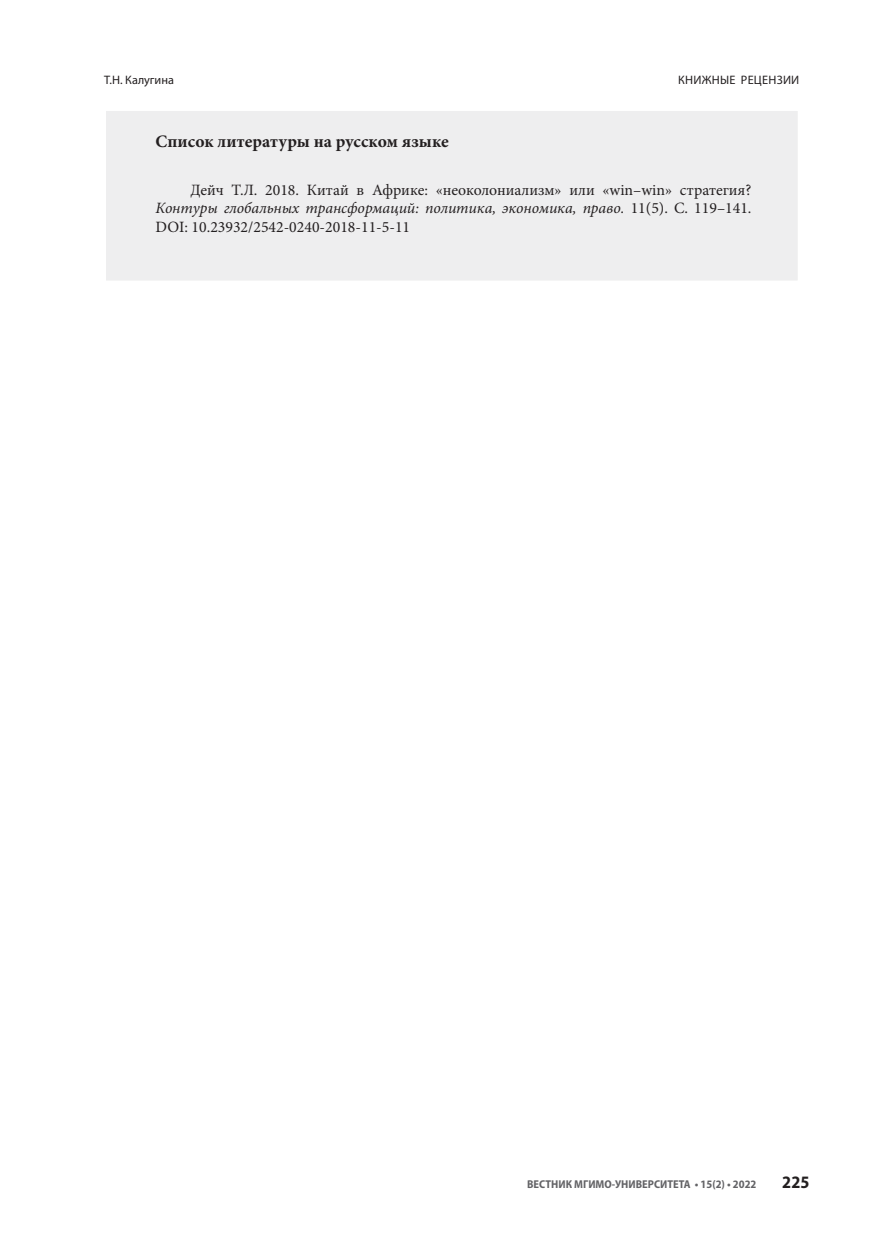
<style>
.page{position:relative;width:874px;height:1241px;background:#fff}
.page>*{position:absolute;margin:0;border:0;box-sizing:border-box;transform-origin:0 0}
.t1{font:700 17.5px "Minion Pro";color:#231f20}
.t2{font:700 semi-condensed 17.5px "Myriad Pro";color:#231f20}
.t3{font:15.75px/18.9px "Minion Pro";color:#231f20;text-align:justify}
.t4{font:12.25px "Myriad Pro";letter-spacing:.02em;color:#231f20}
.t5{font:12.25px "Myriad Pro";color:#231f20}
.t6{font:700 semi-condensed 11.38px "Myriad Pro";color:#636366}
.s1{font-style:italic}
</style>
<div class="page">
<div style="left:104px;top:109px;width:695px;height:173px;background:#eeeeef;border:2px solid #fff"></div>
<p class="t5" style="left:104px;top:72px;width:71px">Т.Н. Калугина</p>
<p class="t4" style="left:678px;top:72px;width:122px">КНИЖНЫЕ РЕЦЕНЗИИ</p>
<p class="t1" style="left:155px;top:129px;width:294px">Список литературы на русском языке</p>
<p class="t3" style="left:155px;top:180px;width:597px;text-indent:35px">Дейч Т.Л. 2018. Китай в Африке: «неоколониализм» или «win–win» стратегия?<br><span class="s1">Контуры глобальных трансформаций: политика, экономика, право.</span> 11(5). С. 119–141.<br>DOI: 10.23932/2542-0240-2018-11-5-11</p>
<p class="t6" style="left:527px;top:1176px;width:231px">ВЕСТНИК МГИМО-УНИВЕРСИТЕТА • 15(2) • 2022</p>
<p class="t2" style="left:781px;top:1170px;width:29px">225</p>
</div>
